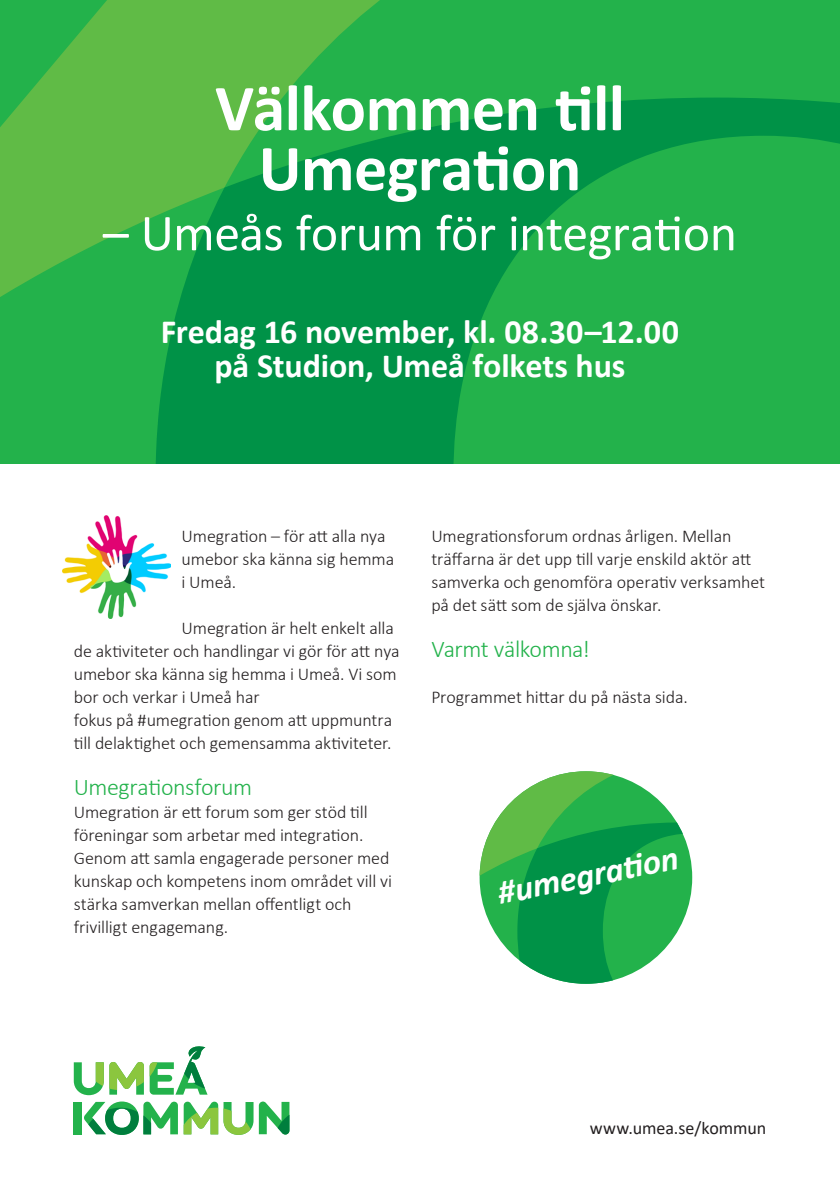
<style>
.page{position:relative;width:840px;height:1191px;background:#fff}
.page>*{position:absolute;margin:0;border:0;box-sizing:border-box;transform-origin:0 0}
.H1_Rubrik_-_centrera{font:700 66px/60px "Calibri";letter-spacing:-.01em;color:#fff;text-align:center}
.H1_Rubrik_-_centrera-2{font:52px "Calibri";letter-spacing:-.015em;color:#fff}
.Puff{font:italic 700 34.4px "Calibri";color:#fff}
.H1_Rubrik_-_centrera-3{font:700 34px/34px "Calibri";letter-spacing:-.005em;color:#fff;text-align:center}
.H3_-_mellanrubrik_i{font:300 24px "Calibri";letter-spacing:-.02em;color:#23b24b}
.Bröd{font:300 18px/23px "Calibri";letter-spacing:-.005em;color:#231f20}
.t1{font:18px "Calibri";letter-spacing:-.005em;color:#231f20}
</style>
<div class="page">
<div style="left:74px;top:1101px;width:8px;height:33px;background:#23b24b"></div>
<svg style="left:259px;top:1101px;width:30px;height:33px"></svg>
<svg style="left:84px;top:1101px;width:169px;height:33px"></svg>
<svg style="left:74px;top:1046px;width:133px;height:49px"></svg>
<div style="left:0;top:0;width:839px;height:463px;background:#23b24b"></div>
<svg style="left:0;top:0;width:734px;height:297px"></svg>
<svg style="left:155px;top:98px;width:684px;height:365px"></svg>
<svg style="left:173px;top:238px;width:28px;height:88px;fill:#009247"></svg>
<div style="left:155px;top:348px;width:204px;height:115px;background:#009247"></div>
<svg style="left:453px;top:388px;width:8px;height:75px"></svg>
<svg style="left:479px;top:771px;width:203px;height:212px"></svg>
<img style="left:62px;top:516px;width:108px;height:102px">
<p class="H1_Rubrik_-_centrera" style="left:215px;top:77px;width:411px">Välkommen till<br>Umegration</p>
<p class="H1_Rubrik_-_centrera-2" style="left:103px;top:197px;width:635px">– Umeås forum för integration</p>
<p class="H1_Rubrik_-_centrera-3" style="left:161px;top:314px;width:519px">Fredag 16 november, kl. 08.30–12.00 på Studion, Umeå folkets hus</p>
<p class="Bröd" style="left:181px;top:524px;width:214px">Umegration – för att alla nya umebor ska känna sig hemma i Umeå.</p>
<p class="Bröd" style="left:74px;top:616px;width:327px;text-indent:108px">Umegration är helt enkelt alla de aktiviteter och handlingar vi gör för att nya umebor ska känna sig hemma i Umeå. Vi som bor och verkar i Umeå har<br>fokus på #umegration genom att uppmuntra till delaktighet och gemensamma aktiviteter.</p>
<p class="H3_-_mellanrubrik_i" style="left:74px;top:772px;width:180px">Umegrationsforum</p>
<p class="Bröd" style="left:74px;top:800px;width:319px">Umegration är ett forum som ger stöd till föreningar som arbetar med integration.<br>Genom att samla engagerade personer med kunskap och kompetens inom området vill vi stärka samverkan mellan offentligt och frivilligt engagemang.</p>
<p class="Bröd" style="left:431px;top:524px;width:335px">Umegrationsforum ordnas årligen. Mellan träffarna är det upp till varje enskild aktör att samverka och genomföra operativ verksamhet på det sätt som de själva önskar.</p>
<p class="H3_-_mellanrubrik_i" style="left:431px;top:634px;width:160px">Varmt välkomna!</p>
<p class="Bröd" style="left:431px;top:685px;width:258px">Programmet hittar du på nästa sida.</p>
<p class="Puff" style="left:493px;top:868px;width:185px;rotate:-11deg">#umegration</p>
<p class="t1" style="left:589px;top:1115px;width:178px">www.umea.se/kommun</p>
</div>
